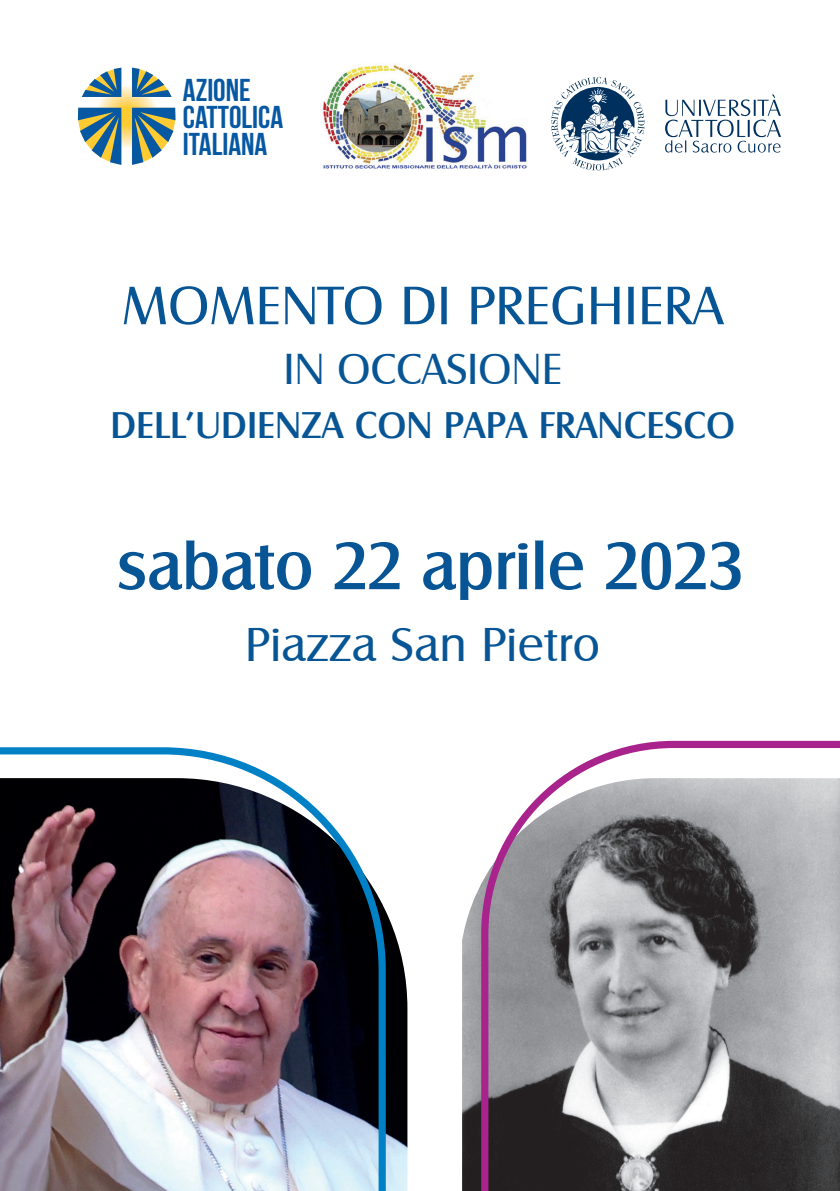
<style>
.page{position:relative;width:840px;height:1191px;background:#fff}
.page>*{position:absolute;margin:0;border:0;box-sizing:border-box;transform-origin:0 0}
.t1{font:500 64px "Salzburg";letter-spacing:.01em;color:#075595}
.t2{font:52px "Salzburg";letter-spacing:.02em;color:#075595}
.t3{font:46px "Salzburg";letter-spacing:.02em;color:#075595}
.t4{font:42px "Salzburg";letter-spacing:.01em;color:#075595}
.t5{font:500 36px "Salzburg";letter-spacing:.02em;color:#075595}
.t6{font:700 31.4px/26.8px "Bebas Neue";color:#0758a2}
</style>
<div class="page">
<img style="left:462px;top:893px;width:15px;height:298px">
<svg style="left:477px;top:740px;width:362px;height:451px;background:#928e93"></svg>
<img style="left:389px;top:918px;width:18px;height:273px">
<img style="left:0;top:747px;width:389px;height:444px">
<svg style="left:665px;top:94px;width:115px;height:59px"></svg>
<svg style="left:551px;top:77px;width:93px;height:94px"></svg>
<img style="left:322px;top:63px;width:205px;height:106px">
<svg style="left:78px;top:68px;width:97px;height:97px"></svg>
<p class="t6" style="left:183px;top:77px;width:102px">AZIONE<br>CATTOLICA<br>ITALIANA</p>
<h2 class="t2" style="left:122px;top:275px;width:602px">MOMENTO DI PREGHIERA</h2>
<p class="t4" style="left:284px;top:344px;width:279px">IN OCCASIONE</p>
<p class="t5" style="left:111px;top:404px;width:625px">DELL’UDIENZA CON PAPA FRANCESCO</p>
<h1 class="t1" style="left:117px;top:528px;width:626px">sabato 22 aprile 2023</h1>
<p class="t3" style="left:245px;top:617px;width:356px">Piazza San Pietro</p>
</div>
